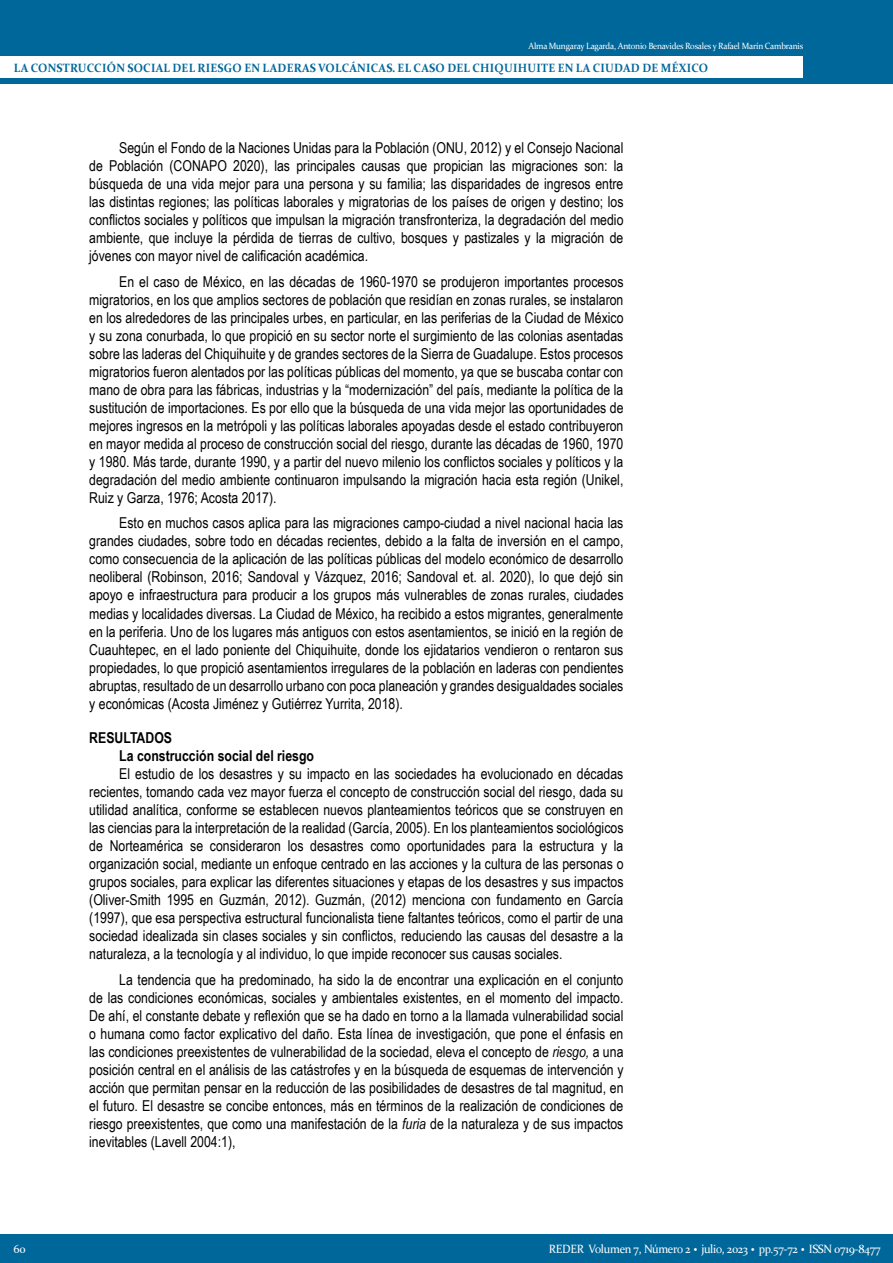
<style>
.page{position:relative;width:893px;height:1263px;background:#fff}
.page>*{position:absolute;margin:0;border:0;box-sizing:border-box;transform-origin:0 0}
.Cuerpo{font:15px/18px "Arial Narrow";color:#000;text-align:justify}
.Subtítulos_02{font:700 15px "Arial Narrow";color:#000}
.Subtítulos{font:700 15px "Arial Narrow";color:#000}
.t1{font:700 12px "Constantia";letter-spacing:.02em;color:#00679b;scale:.95 1}
.t2{font:12px "Constantia";letter-spacing:-.025em;color:#fff;scale:.95 1}
.t3{font:9px "Constantia";letter-spacing:-.025em;color:#fff;scale:.95 1}
.s1{font-style:italic}
.s2{font-weight:700;font-size:18px}
</style>
<div class="page">
<div style="left:0;top:0;width:893px;height:84px;background:#00679b"></div>
<div style="left:0;top:56px;width:803px;height:22px;background:#fff"></div>
<div style="left:0;top:1234px;width:893px;height:29px;background:#00679b"></div>
<p class="t3" style="left:528px;top:40px;width:291px">Alma Mungaray Lagarda, Antonio Benavides Rosales y Rafael Marín Cambranis</p>
<p class="t1" style="left:14px;top:59px;width:733px">LA CONSTRUCCIÓN SOCIAL DEL RIESGO EN LADERAS VOLCÁNICAS. EL CASO DEL CHIQUIHUITE EN LA CIUDAD DE MÉXICO</p>
<p class="Cuerpo" style="left:89px;top:139px;width:536px;text-indent:30px">Según el Fondo de la Naciones Unidas para la Población (ONU, 2012) y el Consejo Nacional de Población (CONAPO 2020), las principales causas que propician las migraciones son: la búsqueda de una vida mejor para una persona y su familia; las disparidades de ingresos entre las distintas regiones; las políticas laborales y migratorias de los países de origen y destino; los conflictos sociales y políticos que impulsan la migración transfronteriza, la degradación del medio ambiente, que incluye la pérdida de tierras de cultivo, bosques y pastizales y la migración de jóvenes con mayor nivel de calificación académica.</p>
<p class="Cuerpo" style="left:89px;top:272px;width:536px;text-indent:30px">En el caso de México, en las décadas de 1960-1970 se produjeron importantes procesos migratorios, en los que amplios sectores de población que residían en zonas rurales, se instalaron en los alrededores de las principales urbes, en particular, en las periferias de la Ciudad de México y su zona conurbada, lo que propició en su sector norte el surgimiento de las colonias asentadas sobre las laderas del Chiquihuite y de grandes sectores de la Sierra de Guadalupe. Estos procesos migratorios fueron alentados por las políticas públicas del momento, ya que se buscaba contar con mano de obra para las fábricas, industrias y la “modernización” del país, mediante la política de la sustitución de importaciones. Es por ello que la búsqueda de una vida mejor las oportunidades de mejores ingresos en la metrópoli y las políticas laborales apoyadas desde el estado contribuyeron en mayor medida al proceso de construcción social del riesgo, durante las décadas de 1960, 1970 y 1980. Más tarde, durante 1990, y a partir del nuevo milenio los conflictos sociales y políticos y la degradación del medio ambiente continuaron impulsando la migración hacia esta región (Unikel, Ruiz y Garza, 1976; Acosta 2017).</p>
<p class="Cuerpo" style="left:89px;top:514px;width:536px;text-indent:30px">Esto en muchos casos aplica para las migraciones campo-ciudad a nivel nacional hacia las grandes ciudades, sobre todo en décadas recientes, debido a la falta de inversión en el campo, como consecuencia de la aplicación de las políticas públicas del modelo económico de desarrollo neoliberal (Robinson, 2016; Sandoval y Vázquez, 2016; Sandoval et. al. 2020), lo que dejó sin apoyo e infraestructura para producir a los grupos más vulnerables de zonas rurales, ciudades medias y localidades diversas. La Ciudad de México, ha recibido a estos migrantes, generalmente en la periferia. Uno de los lugares más antiguos con estos asentamientos, se inició en la región de Cuauhtepec, en el lado poniente del Chiquihuite, donde los ejidatarios vendieron o rentaron sus propiedades, lo que propició asentamientos irregulares de la población en laderas con pendientes abruptas, resultado de un desarrollo urbano con poca planeación y grandes desigualdades sociales y económicas (Acosta Jiménez y Gutiérrez Yurrita, 2018).</p>
<p class="Subtítulos" style="left:89px;top:726px;width:84px">RESULTADOS</p>
<p class="Subtítulos_02" style="left:119px;top:744px;width:196px">La construcción social del riesgo</p>
<p class="Cuerpo" style="left:89px;top:764px;width:536px;text-indent:30px">El estudio de los desastres y su impacto en las sociedades ha evolucionado en décadas recientes, tomando cada vez mayor fuerza el concepto de construcción social del riesgo, dada su utilidad analítica, conforme se establecen nuevos planteamientos teóricos que se construyen en las ciencias para la interpretación de la realidad (García, 2005). En los planteamientos sociológicos de Norteamérica se consideraron los desastres como oportunidades para la estructura y la organización social, mediante un enfoque centrado en las acciones y la cultura de las personas o grupos sociales, para explicar las diferentes situaciones y etapas de los desastres y sus impactos (Oliver-Smith 1995 en Guzmán, 2012). Guzmán, (2012) menciona con fundamento en García (1997), que esa perspectiva estructural funcionalista tiene faltantes teóricos, como el partir de una sociedad idealizada sin clases sociales y sin conflictos, reduciendo las causas del desastre a la naturaleza, a la tecnología y al individuo, lo que impide reconocer sus causas sociales.</p>
<p class="Cuerpo" style="left:89px;top:970px;width:536px;text-indent:30px">La tendencia que ha predominado, ha sido la de encontrar una explicación en el conjunto de las condiciones económicas, sociales y ambientales existentes, en el momento del impacto.<br>De ahí, el constante debate y reflexión que se ha dado en torno a la llamada vulnerabilidad social o humana como factor explicativo del daño. Esta línea de investigación, que pone el énfasis en las condiciones preexistentes de vulnerabilidad de la sociedad, eleva el concepto de <span class="s1">riesgo,</span> a una posición central en el análisis de las catástrofes y en la búsqueda de esquemas de intervención y acción que permitan pensar en la reducción de las posibilidades de desastres de tal magnitud, en el futuro. El desastre se concibe entonces, más en términos de la realización de condiciones de riesgo preexistentes, que como una manifestación de la <span class="s1">furia</span> de la naturaleza y de sus impactos inevitables (Lavell 2004:1),</p>
<p class="t2" style="left:14px;top:1241px;width:14px">60</p>
<p class="t2" style="left:549px;top:1240px;width:351px">REDER Volumen 7, Número 2 <span class="s2">·</span> julio, 2023 <span class="s2">·</span> pp.57-72 <span class="s2">·</span> ISSN 0719-8477</p>
</div>
